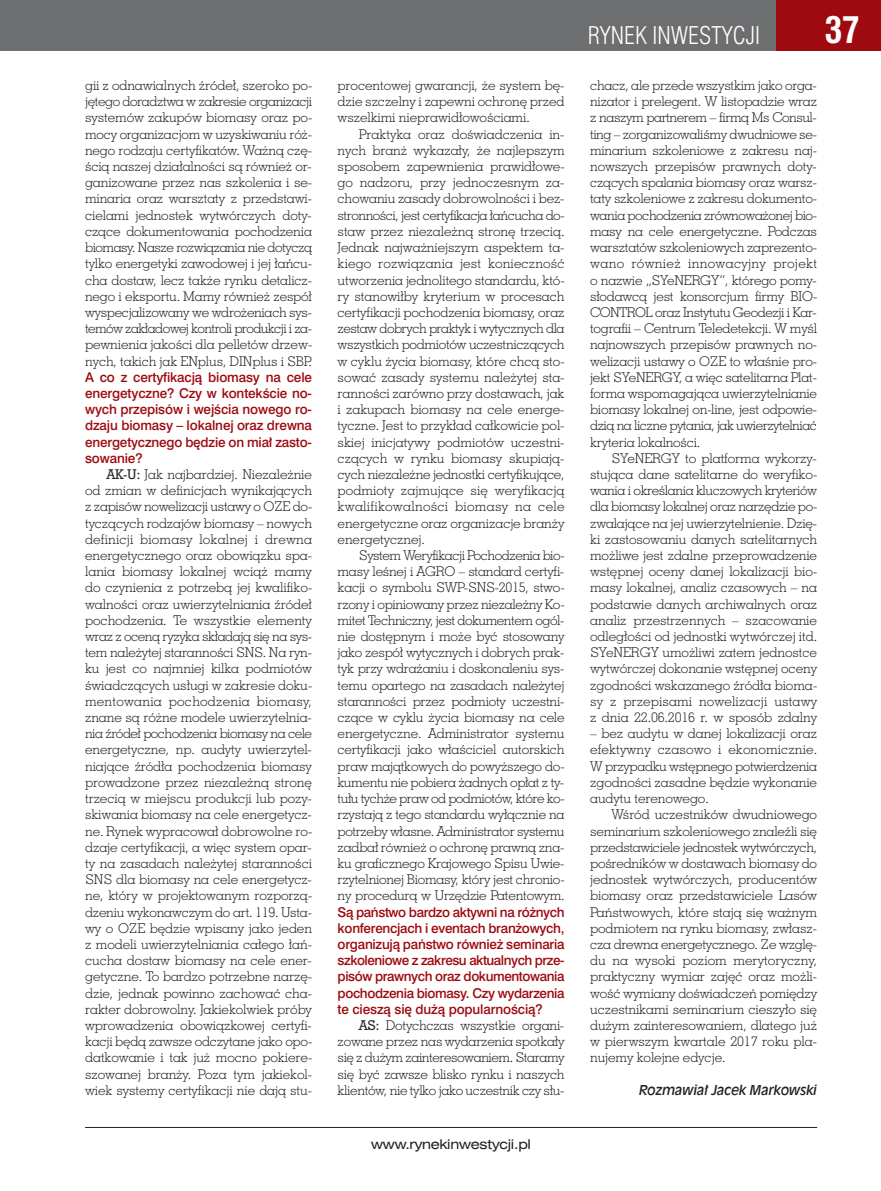
<style>
.page{position:relative;width:881px;height:1191px;background:#fff}
.page>*{position:absolute;margin:0;border:0;box-sizing:border-box;transform-origin:0 0}
.t1{font:700 36px "Swis 721 Cn EU";color:#fff}
.t2{font:24px "Swis 721 Lt Cn EU";color:#fff}
.t3{font:13.5px/16.2px "Geo Slab 703 Lt EU";letter-spacing:-.01em;color:#231f20;text-align:justify}
.t4{font:13.5px/16.2px "Swis 721 Md EU";letter-spacing:-.015em;color:#9e0a0f;text-align:justify}
.t5{font:italic 13.5px "Incised 901 EU";letter-spacing:-.01em;color:#231f20}
.t6{font:13.5px "Swis 721 Ex EU";letter-spacing:-.02em;color:#231f20}
.s1{font-family:"Geo Slab 703 Md EU"}
</style>
<div class="page">
<div style="left:774px;top:0;width:106px;height:51px;background:#9e0a0f"></div>
<div style="left:0;top:0;width:775px;height:51px;background:#6d6e70"></div>
<hr style="left:85px;top:1127px;width:731px;height:1px;background:#231f20">
<p class="t3" style="left:85px;top:78px;width:228px">gii z odnawialnych źródeł, szeroko po&shy;jętego doradztwa w zakresie organizacji systemów zakupów biomasy oraz po&shy;mocy organizacjom w uzyskiwaniu róż&shy;nego rodzaju certyfikatów. Ważną czę&shy;ścią naszej działalności są również or&shy;ganizowane przez nas szkolenia i se&shy;minaria oraz warsztaty z przedstawi&shy;cielami jednostek wytwórczych doty&shy;czące dokumentowania pochodzenia biomasy. Nasze rozwiązania nie dotyczą tylko energetyki zawodowej i jej łańcu&shy;cha dostaw, lecz także rynku detalicz&shy;nego i eksportu. Mamy również zespół wyspecjalizowany we wdrożeniach sys&shy;temów zakładowej kontroli produkcji i za&shy;pewnienia jakości dla pelletów drzew&shy;nych, takich jak ENplus, DINplus i SBP.</p>
<p class="t4" style="left:85px;top:370px;width:228px">A co z certyfikacją biomasy na cele energetyczne? Czy w kontekście no&shy;wych przepisów i wejścia nowego ro&shy;dzaju biomasy – lokalnej oraz drewna energetycznego będzie on miał zasto&shy;sowanie?</p>
<p class="t3" style="left:85px;top:467px;width:228px;text-indent:21px"><span class="s1">AK-U:</span> Jak najbardziej. Niezależnie od zmian w definicjach wynikających z zapisów nowelizacji ustawy o OZE do&shy;tyczących rodzajów biomasy – nowych definicji biomasy lokalnej i drewna energetycznego oraz obowiązku spa&shy;lania biomasy lokalnej wciąż mamy do czynienia z potrzebą jej kwalifiko&shy;walności oraz uwierzytelniania źródeł pochodzenia. Te wszystkie elementy wraz z oceną ryzyka składają się na sys&shy;tem należytej staranności SNS. Na ryn&shy;ku jest co najmniej kilka podmiotów świadczących usługi w zakresie doku&shy;mentowania pochodzenia biomasy, znane są różne modele uwierzytelnia&shy;nia źródeł pochodzenia biomasy na cele energetyczne, np. audyty uwierzytel&shy;niające źródła pochodzenia biomasy prowadzone przez niezależną stronę trzecią w miejscu produkcji lub pozy&shy;skiwania biomasy na cele energetycz&shy;ne. Rynek wypracował dobrowolne ro&shy;dzaje certyfikacji, a więc system opar&shy;ty na zasadach należytej staranności SNS dla biomasy na cele energetycz&shy;ne, który w projektowanym rozporzą&shy;dzeniu wykonawczym do art. 119. Usta&shy;wy o OZE będzie wpisany jako jeden z modeli uwierzytelniania całego łań&shy;cucha dostaw biomasy na cele ener&shy;getyczne. To bardzo potrzebne narzę&shy;dzie, jednak powinno zachować cha&shy;rakter dobrowolny. Jakiekolwiek próby wprowadzenia obowiązkowej certyfi&shy;kacji będą zawsze odczytane jako opo&shy;datkowanie i tak już mocno pokiere&shy;szowanej branży. Poza tym jakiekol&shy;wiek systemy certyfikacji nie dają stu-</p>
<p class="t3" style="left:337px;top:78px;width:228px">procentowej gwarancji, że system bę&shy;dzie szczelny i zapewni ochronę przed wszelkimi nieprawidłowościami.</p>
<p class="t3" style="left:337px;top:127px;width:228px;text-indent:21px">Praktyka oraz doświadczenia in&shy;nych branż wykazały, że najlepszym sposobem zapewnienia prawidłowe&shy;go nadzoru, przy jednoczesnym za&shy;chowaniu zasady dobrowolności i bez&shy;stronności, jest certyfikacja łańcucha do&shy;staw przez niezależną stronę trzecią.<br>Jednak najważniejszym aspektem ta&shy;kiego rozwiązania jest konieczność utworzenia jednolitego standardu, któ&shy;ry stanowiłby kryterium w procesach certyfikacji pochodzenia biomasy, oraz zestaw dobrych praktyk i wytycznych dla wszystkich podmiotów uczestniczących w cyklu życia biomasy, które chcą sto&shy;sować zasady systemu należytej sta&shy;ranności zarówno przy dostawach, jak i zakupach biomasy na cele energe&shy;tyczne. Jest to przykład całkowicie pol&shy;skiej inicjatywy podmiotów uczestni&shy;czących w rynku biomasy skupiają&shy;cych niezależne jednostki certyfikujące, podmioty zajmujące się weryfikacją kwalifikowalności biomasy na cele energetyczne oraz organizacje branży energetycznej.</p>
<p class="t3" style="left:337px;top:548px;width:228px;text-indent:21px">System Weryfikacji Pochodzenia bio&shy;masy leśnej i AGRO – standard certyfi&shy;kacji o symbolu SWP-SNS-2015, stwo&shy;rzony i opiniowany przez niezależny Ko&shy;mitet Techniczny, jest dokumentem ogól&shy;nie dostępnym i może być stosowany jako zespół wytycznych i dobrych prak&shy;tyk przy wdrażaniu i doskonaleniu sys&shy;temu opartego na zasadach należytej staranności przez podmioty uczestni&shy;czące w cyklu życia biomasy na cele energetyczne. Administrator systemu certyfikacji jako właściciel autorskich praw majątkowych do powyższego do&shy;kumentu nie pobiera żadnych opłat z ty&shy;tułu tychże praw od podmiotów, które ko&shy;rzystają z tego standardu wyłącznie na potrzeby własne. Administrator systemu zadbał również o ochronę prawną zna&shy;ku graficznego Krajowego Spisu Uwie&shy;rzytelnionej Biomasy, który jest chronio&shy;ny procedurą w Urzędzie Patentowym.</p>
<p class="t4" style="left:337px;top:905px;width:228px">Są państwo bardzo aktywni na różnych konferencjach i eventach branżowych, organizują państwo również seminaria szkoleniowe z zakresu aktualnych prze&shy;pisów prawnych oraz dokumentowania pochodzenia biomasy. Czy wydarzenia te cieszą się dużą popularnością?</p>
<p class="t3" style="left:337px;top:1018px;width:228px;text-indent:21px"><span class="s1">AS:</span> Dotychczas wszystkie organi&shy;zowane przez nas wydarzenia spotkały się z dużym zainteresowaniem. Staramy się być zawsze blisko rynku i naszych klientów, nie tylko jako uczestnik czy słu-</p>
<p class="t6" style="left:371px;top:1136px;width:161px">www.rynekinwestycji.pl</p>
<h2 class="t2" style="left:587px;top:21px;width:174px">RYNEK INWESTYCJI</h2>
<h1 class="t1" style="left:824px;top:16px;width:37px">37</h1>
<p class="t3" style="left:590px;top:78px;width:228px">chacz, ale przede wszystkim jako orga&shy;nizator i prelegent. W listopadzie wraz z naszym partnerem – firmą Ms Consul&shy;ting – zorganizowaliśmy dwudniowe se&shy;minarium szkoleniowe z zakresu naj&shy;nowszych przepisów prawnych doty&shy;czących spalania biomasy oraz warsz&shy;taty szkoleniowe z zakresu dokumento&shy;wania pochodzenia zrównoważonej bio&shy;masy na cele energetyczne. Podczas warsztatów szkoleniowych zaprezento&shy;wano również innowacyjny projekt o nazwie „SYeNERGY”, którego pomy&shy;słodawcą jest konsorcjum firmy BIO-CONTROL oraz Instytutu Geodezji i Kar&shy;tografii – Centrum Teledetekcji. W myśl najnowszych przepisów prawnych no&shy;welizacji ustawy o OZE to właśnie pro&shy;jekt SYeNERGY, a więc satelitarna Plat&shy;forma wspomagająca uwierzytelnianie biomasy lokalnej on-line, jest odpowie&shy;dzią na liczne pytania, jak uwierzytelniać kryteria lokalności.</p>
<p class="t3" style="left:590px;top:451px;width:228px;text-indent:21px">SYeNERGY to platforma wykorzy&shy;stująca dane satelitarne do weryfiko&shy;wania i określania kluczowych kryteriów dla biomasy lokalnej oraz narzędzie po&shy;zwalające na jej uwierzytelnienie. Dzię&shy;ki zastosowaniu danych satelitarnych możliwe jest zdalne przeprowadzenie wstępnej oceny danej lokalizacji bio&shy;masy lokalnej, analiz czasowych – na podstawie danych archiwalnych oraz analiz przestrzennych – szacowanie odległości od jednostki wytwórczej itd.<br>SYeNERGY umożliwi zatem jednostce wytwórczej dokonanie wstępnej oceny zgodności wskazanego źródła bioma&shy;sy z przepisami nowelizacji ustawy z dnia 22.06.2016 r. w sposób zdalny</p>
<p class="t3" style="left:590px;top:726px;width:228px">– bez audytu w danej lokalizacji oraz efektywny czasowo i ekonomicznie.<br>W przypadku wstępnego potwierdzenia zgodności zasadne będzie wykonanie audytu terenowego.</p>
<p class="t3" style="left:590px;top:807px;width:228px;text-indent:21px">Wśród uczestników dwudniowego seminarium szkoleniowego znaleźli się przedstawiciele jednostek wytwórczych, pośredników w dostawach biomasy do jednostek wytwórczych, producentów biomasy oraz przedstawiciele Lasów Państwowych, które stają się ważnym podmiotem na rynku biomasy, zwłasz&shy;cza drewna energetycznego. Ze wzglę&shy;du na wysoki poziom merytoryczny, praktyczny wymiar zajęć oraz możli&shy;wość wymiany doświadczeń pomiędzy uczestnikami seminarium cieszyło się dużym zainteresowaniem, dlatego już w pierwszym kwartale 2017 roku pla&shy;nujemy kolejne edycje.</p>
<p class="t5" style="left:638px;top:1081px;width:179px">Rozmawiał Jacek Markowski</p>
</div>
